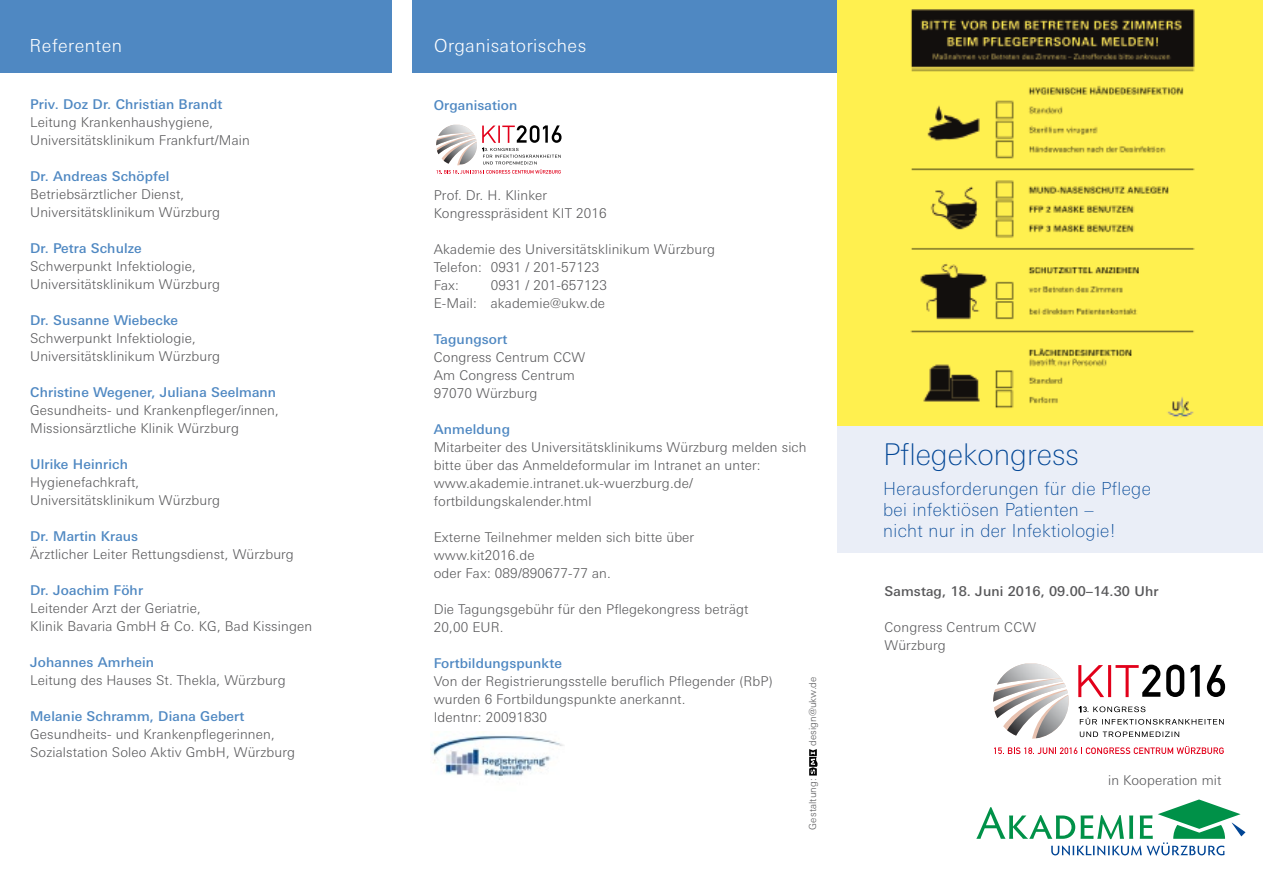
<style>
.page{position:relative;width:1263px;height:893px;background:#fff}
.page>*{position:absolute;margin:0;border:0;box-sizing:border-box;transform-origin:0 0}
.t1{font:100 30px "LT Univers Basic";color:#004595}
.t2{font:100 18px/21px "LT Univers Basic";letter-spacing:.02em;color:#004595}
.t3{font:300 18px "LT Univers Basic";letter-spacing:.025em;color:#fff}
.t4{font:300 13.5px/18px "LT Univers Basic";letter-spacing:.01em;color:#58585a}
.t5{font:500 13.5px "LT Univers Basic";letter-spacing:.01em;color:#4f88c2}
.t6{font:500 13.5px "LT Univers Basic";letter-spacing:.01em;color:#58585a}
.t7{font:300 9.75px "LT Univers Basic";letter-spacing:.01em;color:#58585a}
</style>
<div class="page">
<div style="left:0;top:0;width:391px;height:72px;background:#4f88c2"></div>
<div style="left:838px;top:425px;width:425px;height:128px;background:#eaeef7"></div>
<img style="left:993px;top:664px;width:76px;height:74px">
<svg style="left:1080px;top:718px;width:144px;height:7px"></svg>
<svg style="left:1080px;top:731px;width:99px;height:6px"></svg>
<svg style="left:994px;top:746px;width:230px;height:8px"></svg>
<svg style="left:1078px;top:665px;width:82px;height:32px"></svg>
<svg style="left:1166px;top:665px;width:18px;height:32px"></svg>
<svg style="left:1190px;top:665px;width:10px;height:32px"></svg>
<svg style="left:1207px;top:665px;width:18px;height:32px"></svg>
<svg style="left:1079px;top:706px;width:66px;height:6px"></svg>
<svg style="left:809px;top:749px;width:9px;height:26px"></svg>
<div style="left:412px;top:0;width:426px;height:72px;background:#4f88c2"></div>
<svg style="left:976px;top:799px;width:269px;height:56px"></svg>
<div style="left:838px;top:0;width:425px;height:425px;background:#fff04f"></div>
<img style="left:910px;top:9px;width:285px;height:409px">
<img style="left:430px;top:735px;width:134px;height:45px">
<svg style="left:436px;top:125px;width:125px;height:49px"></svg>
<h2 class="t3" style="left:30px;top:35px;width:94px">Referenten</h2>
<p class="t5" style="left:30px;top:97px;width:194px">Priv. Doz Dr. Christian Brandt</p>
<p class="t4" style="left:30px;top:114px;width:221px">Leitung Krankenhaushygiene,<br>Universitätsklinikum Frankfurt/Main</p>
<p class="t5" style="left:30px;top:169px;width:141px">Dr. Andreas Schöpfel</p>
<p class="t4" style="left:30px;top:186px;width:192px">Betriebsärztlicher Dienst,<br>Universitätsklinikum Würzburg</p>
<p class="t5" style="left:30px;top:241px;width:113px">Dr. Petra Schulze</p>
<p class="t4" style="left:30px;top:258px;width:192px">Schwerpunkt Infektiologie,<br>Universitätsklinikum Würzburg</p>
<p class="t5" style="left:30px;top:313px;width:150px">Dr. Susanne Wiebecke</p>
<p class="t4" style="left:30px;top:330px;width:192px">Schwerpunkt Infektiologie,<br>Universitätsklinikum Würzburg</p>
<p class="t5" style="left:30px;top:385px;width:248px">Christine Wegener, Juliana Seelmann</p>
<p class="t4" style="left:30px;top:402px;width:250px">Gesundheits- und Krankenpfleger/innen,<br>Missionsärztliche Klinik Würzburg</p>
<p class="t5" style="left:30px;top:457px;width:99px">Ulrike Heinrich</p>
<p class="t4" style="left:30px;top:474px;width:192px">Hygienefachkraft,<br>Universitätsklinikum Würzburg</p>
<p class="t5" style="left:30px;top:529px;width:110px">Dr. Martin Kraus</p>
<p class="t4" style="left:30px;top:546px;width:265px">Ärztlicher Leiter Rettungsdienst, Würzburg</p>
<p class="t5" style="left:30px;top:583px;width:114px">Dr. Joachim Föhr</p>
<p class="t4" style="left:30px;top:600px;width:284px">Leitender Arzt der Geriatrie,<br>Klinik Bavaria GmbH &amp; Co. KG, Bad Kissingen</p>
<p class="t5" style="left:30px;top:655px;width:125px">Johannes Amrhein</p>
<p class="t4" style="left:30px;top:671px;width:257px">Leitung des Hauses St. Thekla, Würzburg</p>
<p class="t5" style="left:30px;top:709px;width:216px">Melanie Schramm, Diana Gebert</p>
<p class="t4" style="left:30px;top:725px;width:266px">Gesundheits- und Krankenpflegerinnen,<br>Sozialstation Soleo Aktiv GmbH, Würzburg</p>
<h2 class="t3" style="left:434px;top:35px;width:154px">Organisatorisches</h2>
<p class="t5" style="left:434px;top:97px;width:85px">Organisation</p>
<p class="t4" style="left:434px;top:186px;width:174px">Prof. Dr. H. Klinker<br>Kongresspräsident KIT 2016</p>
<p class="t4" style="left:434px;top:240px;width:283px">Akademie des Universitätsklinikum Würzburg<br>Telefon: 0931 / 201-57123<br>Fax:</p>
<p class="t4" style="left:434px;top:276px;width:175px;text-align:right">0931 / 201-657123<br>E-Mail: akademie@ukw.de</p>
<p class="t5" style="left:434px;top:331px;width:75px">Tagungsort</p>
<p class="t4" style="left:434px;top:348px;width:153px">Congress Centrum CCW<br>Am Congress Centrum<br>97070 Würzburg</p>
<p class="t5" style="left:434px;top:421px;width:78px">Anmeldung</p>
<p class="t4" style="left:434px;top:438px;width:374px">Mitarbeiter des Universitätsklinikums Würzburg melden sich bitte über das Anmeldeformular im Intranet an unter: www.akademie.intranet.uk-wuerzburg.de/ fortbildungskalender.html</p>
<p class="t4" style="left:434px;top:528px;width:262px">Externe Teilnehmer melden sich bitte über www.kit2016.de<br>oder Fax: 089/890677-77 an.</p>
<p class="t4" style="left:434px;top:600px;width:316px">Die Tagungsgebühr für den Pflegekongress beträgt<br>20,00 EUR.</p>
<p class="t5" style="left:434px;top:655px;width:130px">Fortbildungspunkte</p>
<p class="t4" style="left:434px;top:672px;width:340px">Von der Registrierungsstelle beruflich Pflegender (RbP) wurden 6 Fortbildungspunkte anerkannt.<br>Identnr: 20091830</p>
<p class="t7" style="left:807px;top:746px;width:71px;rotate:-90deg">design@ukw.de</p>
<p class="t7" style="left:807px;top:830px;width:53px;rotate:-90deg">Gestaltung:</p>
<h1 class="t1" style="left:883px;top:438px;width:197px">Pflegekongress</h1>
<h2 class="t2" style="left:883px;top:478px;width:269px">Herausforderungen für die Pflege bei infektiösen Patienten –<br>nicht nur in der Infektiologie!</h2>
<p class="t6" style="left:884px;top:583px;width:275px">Samstag, 18. Juni 2016, 09.00–14.30 Uhr</p>
<p class="t4" style="left:884px;top:618px;width:153px">Congress Centrum CCW<br>Würzburg</p>
<p class="t4" style="left:1108px;top:771px;width:115px">in Kooperation mit</p>
</div>
